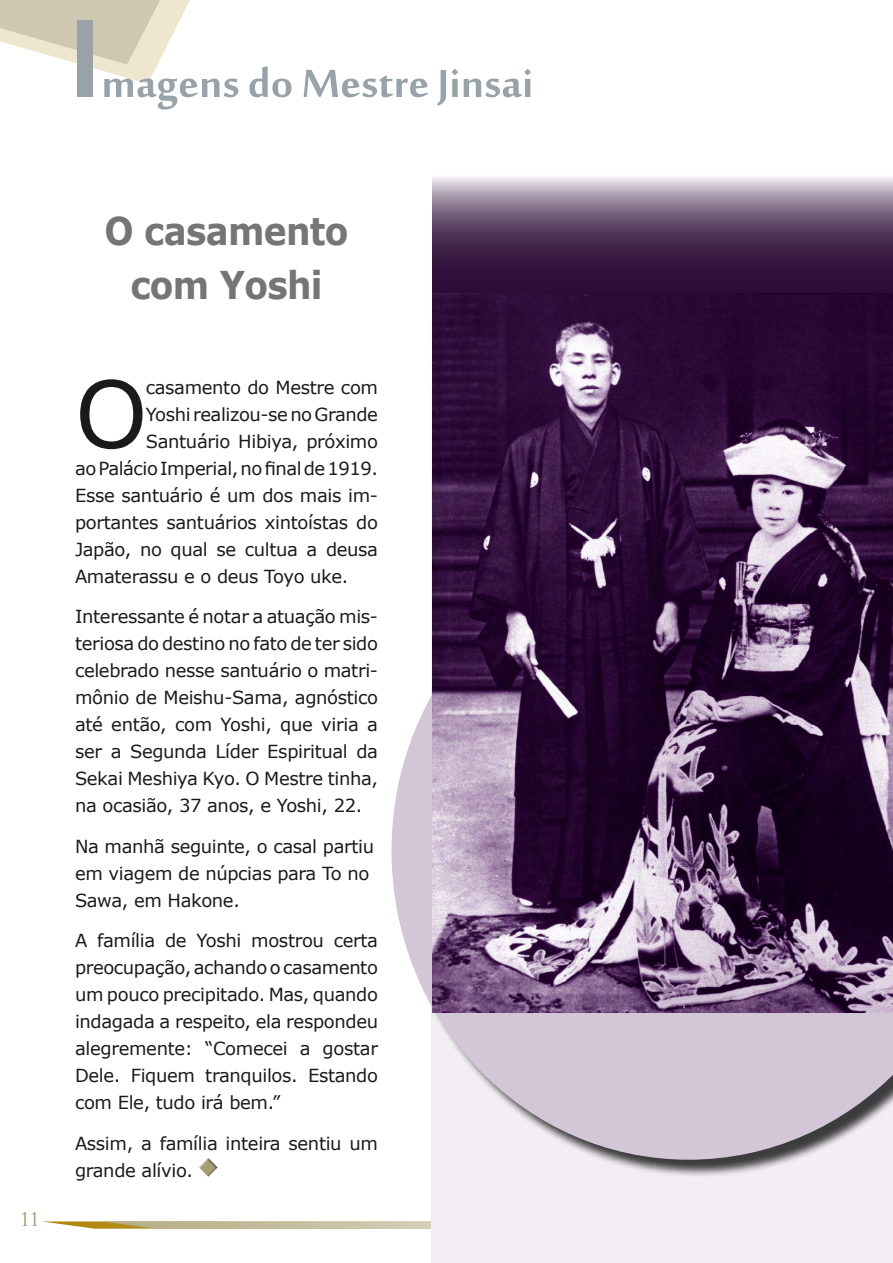
<style>
.page{position:relative;width:893px;height:1263px;background:#fff}
.page>*{position:absolute;margin:0;border:0;box-sizing:border-box;transform-origin:0 0}
.Jinsai_page{font:700 153px "Sakkal Majalla";color:#97a2a9}
.t1{font:92.25px "Verdana";color:#000}
.Jinsai_page-2{font:700 54px "Sakkal Majalla";color:#97a2a9}
.t2{font:700 38.25px/54px "Verdana";letter-spacing:-.02em;color:#666;text-align:center;scale:.9 1}
.t3{font:18.45px "Trajan Pro";color:#9d9261;scale:.9 1}
.t4{font:18px/27px "Verdana";letter-spacing:-.02em;color:#000;text-align:justify}
</style>
<div class="page">
<svg style="left:42px;top:1221px;width:389px;height:8px;background:#c8bc92"></svg>
<svg style="left:0;top:0;width:190px;height:84px"></svg>
<svg style="left:432px;top:177px;width:461px;height:117px;background:#644c6c"></svg>
<div style="left:431px;top:310px;width:462px;height:953px;background:#f3eef4"></div>
<div style="left:394px;top:544px;width:499px;height:634px;background:#000;opacity:.75"></div>
<svg style="left:392px;top:544px;width:501px;height:616px;fill:#d3c6d7"></svg>
<img style="left:432px;top:294px;width:461px;height:719px">
<svg style="left:199px;top:1158px;width:19px;height:19px"></svg>
<p class="Jinsai_page" style="left:68px;top:-26px;width:35px">I</p>
<p class="Jinsai_page-2" style="left:101px;top:54px;width:434px">magens do Mestre Jinsai</p>
<p class="t3" style="left:20px;top:1207px;width:23px">11</p>
<h3 class="t2" style="left:105px;top:204px;width:273px">O casamento com Yoshi</h3>
<h2 class="t1" style="left:75px;top:351px;width:74px">O</h2>
<p class="t4" style="left:146px;top:374px;width:234px">casamento do Mestre com</p>
<p class="t4" style="left:146px;top:401px;width:234px">Yoshi realizou-se no Grande</p>
<p class="t4" style="left:146px;top:428px;width:234px">Santuário Hibiya, próximo</p>
<p class="t4" style="left:75px;top:455px;width:305px">ao Palácio Imperial, no final de 1919.</p>
<p class="t4" style="left:75px;top:482px;width:304px">Esse santuário é um dos mais im-</p>
<p class="t4" style="left:75px;top:509px;width:305px">portantes santuários xintoístas do</p>
<p class="t4" style="left:75px;top:536px;width:305px">Japão, no qual se cultua a deusa</p>
<p class="t4" style="left:75px;top:563px;width:275px">Amaterassu e o deus Toyo uke.</p>
<p class="t4" style="left:75px;top:603px;width:305px">Interessante é notar a atuação mis&shy;teriosa do destino no fato de ter sido celebrado nesse santuário o matri&shy;mônio de Meishu-Sama, agnóstico até então, com Yoshi, que viria a ser a Segunda Líder Espiritual da Sekai Meshiya Kyo. O Mestre tinha, na ocasião, 37 anos, e Yoshi, 22.</p>
<p class="t4" style="left:75px;top:833px;width:301px;text-align:left">Na manhã seguinte, o casal partiu em viagem de núpcias para To no<br>Sawa, em Hakone.</p>
<p class="t4" style="left:75px;top:927px;width:305px">A família de Yoshi mostrou certa preocupação, achando o casamento um pouco precipitado. Mas, quando indagada a respeito, ela respondeu alegremente: “Comecei a gostar Dele. Fiquem tranquilos. Estando com Ele, tudo irá bem.”</p>
<p class="t4" style="left:75px;top:1130px;width:305px">Assim, a família inteira sentiu um grande alívio.</p>
</div>
